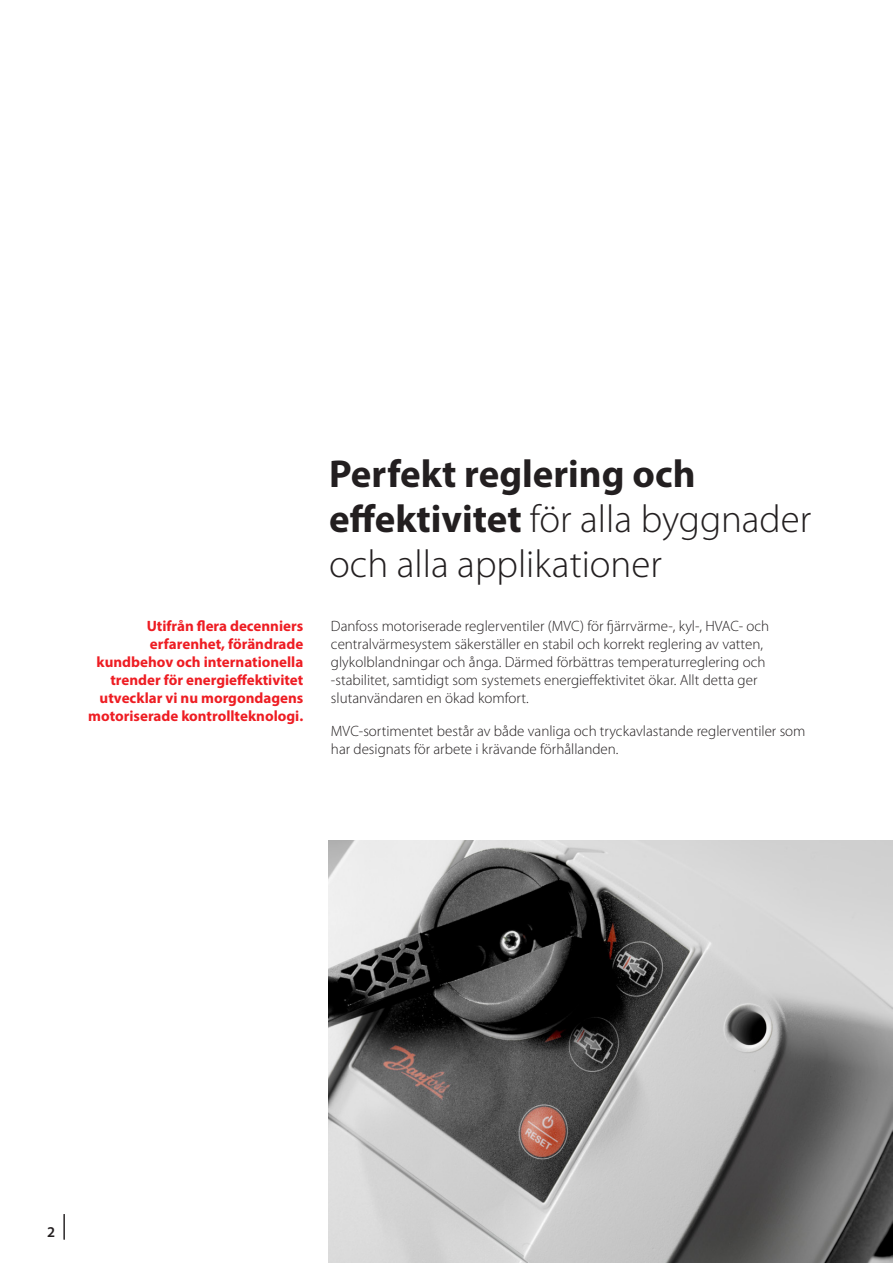
<style>
.page{position:relative;width:893px;height:1263px;background:#fff}
.page>*{position:absolute;margin:0;border:0;box-sizing:border-box;transform-origin:0 0}
.t1{font:300 39px/45px "Myriad Pro";color:#231f20}
.t2{font:300 15px/18px "Myriad Pro";color:#231f20}
.t3{font:700 15px/18px "Myriad Pro";color:#ee1d23;text-align:right}
.t4{font:600 15px "Myriad Pro";color:#231f20}
.s1{font-weight:700}
</style>
<div class="page">
<img style="left:329px;top:840px;width:564px;height:423px">
<svg style="left:64px;top:1214px;width:1px;height:25px"></svg>
<p class="t3" style="left:88px;top:616px;width:217px">Utifrån flera decenniers erfarenhet, förändrade kundbehov och internationella trender för energieffektivitet utvecklar vi nu morgondagens motoriserade kontrollteknologi.</p>
<h1 class="t1" style="left:329px;top:452px;width:484px"><span class="s1">Perfekt reglering och effektivitet</span> för alla byggnader och alla applikationer</h1>
<p class="t2" style="left:331px;top:617px;width:440px">Danfoss motoriserade reglerventiler (MVC) för fjärrvärme-, kyl-, HVAC- och centralvärmesystem säkerställer en stabil och korrekt reglering av vatten, glykolblandningar och ånga. Därmed förbättras temperaturreglering och -stabilitet, samtidigt som systemets energieffektivitet ökar. Allt detta ger slutanvändaren en ökad komfort.</p>
<p class="t2" style="left:331px;top:722px;width:476px">MVC-sortimentet består av både vanliga och tryckavlastande reglerventiler som har designats för arbete i krävande förhållanden.</p>
<p class="t4" style="left:47px;top:1223px;width:10px">2</p>
</div>
